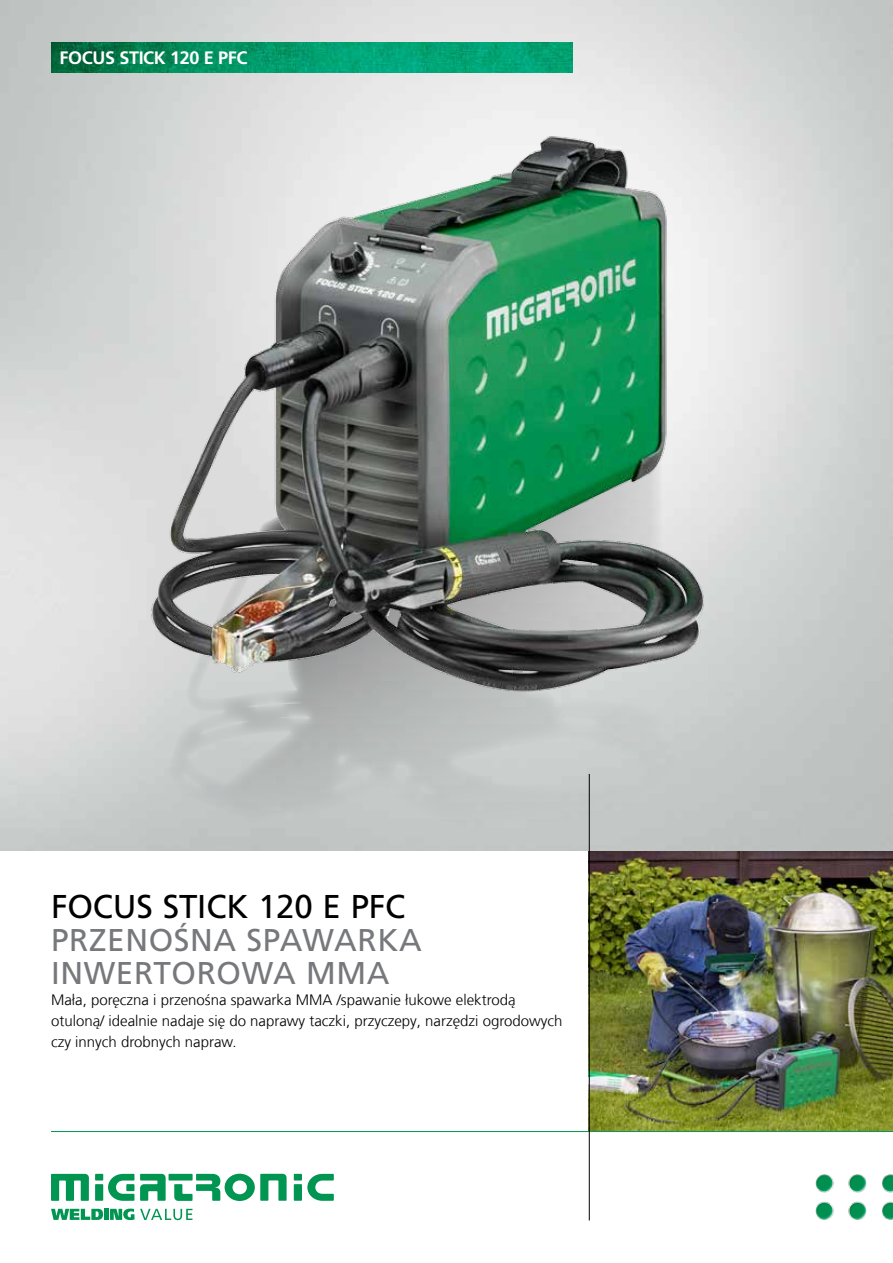
<style>
.page{position:relative;width:893px;height:1263px;background:#fff}
.page>*{position:absolute;margin:0;border:0;box-sizing:border-box;transform-origin:0 0}
.t1{font:33px "Frutiger LT Pro";letter-spacing:-.005em;color:#000}
.t2{font:31.5px/33px "Frutiger LT Pro";letter-spacing:.02em;color:#77787b}
.t3{font:700 18px "Frutiger LT Pro";letter-spacing:-.02em;color:#fff}
.t4{font:300 15px/21px "Frutiger LT Com";color:#000}
</style>
<div class="page">
<img style="left:590px;top:851px;width:303px;height:280px">
<img style="left:0;top:0;width:893px;height:850px">
<img style="left:51px;top:43px;width:522px;height:29px">
<div style="left:95px;top:1174px;width:8px;height:6px;background:#009551"></div>
<div style="left:95px;top:1184px;width:8px;height:17px;background:#009551"></div>
<div style="left:294px;top:1174px;width:8px;height:6px;background:#009551"></div>
<div style="left:294px;top:1184px;width:8px;height:17px;background:#009551"></div>
<svg style="left:108px;top:1174px;width:26px;height:27px"></svg>
<svg style="left:307px;top:1174px;width:27px;height:27px"></svg>
<svg style="left:140px;top:1174px;width:26px;height:27px"></svg>
<svg style="left:51px;top:1174px;width:38px;height:27px"></svg>
<div style="left:169px;top:1174px;width:24px;height:6px;background:#009551"></div>
<svg style="left:174px;top:1174px;width:113px;height:27px"></svg>
<svg style="left:51px;top:1209px;width:52px;height:11px"></svg>
<div style="left:104px;top:1209px;width:5px;height:11px;background:#009551"></div>
<svg style="left:110px;top:1208px;width:24px;height:12px"></svg>
<svg style="left:140px;top:1209px;width:52px;height:11px"></svg>
<img style="left:815px;top:1174px;width:78px;height:46px">
<hr style="left:51px;top:1131px;width:842px;height:1px;background:#009551">
<hr style="left:589px;top:774px;width:1px;height:446px;background:#000">
<img style="left:162px;top:693px;width:541px;height:156px">
<img style="left:145px;top:132px;width:565px;height:561px">
<p class="t3" style="left:60px;top:47px;width:189px">FOCUS STICK 120 E PFC</p>
<h1 class="t1" style="left:51px;top:887px;width:356px">FOCUS STICK 120 E PFC</h1>
<h2 class="t2" style="left:51px;top:923px;width:372px">PRZENOŚNA SPAWARKA<br>INWERTOROWA MMA</h2>
<p class="t4" style="left:51px;top:989px;width:513px">Mała, poręczna i przenośna spawarka MMA /spawanie łukowe elektrodą otuloną/ idealnie nadaje się do naprawy taczki, przyczepy, narzędzi ogrodowych czy innych drobnych napraw.</p>
</div>
